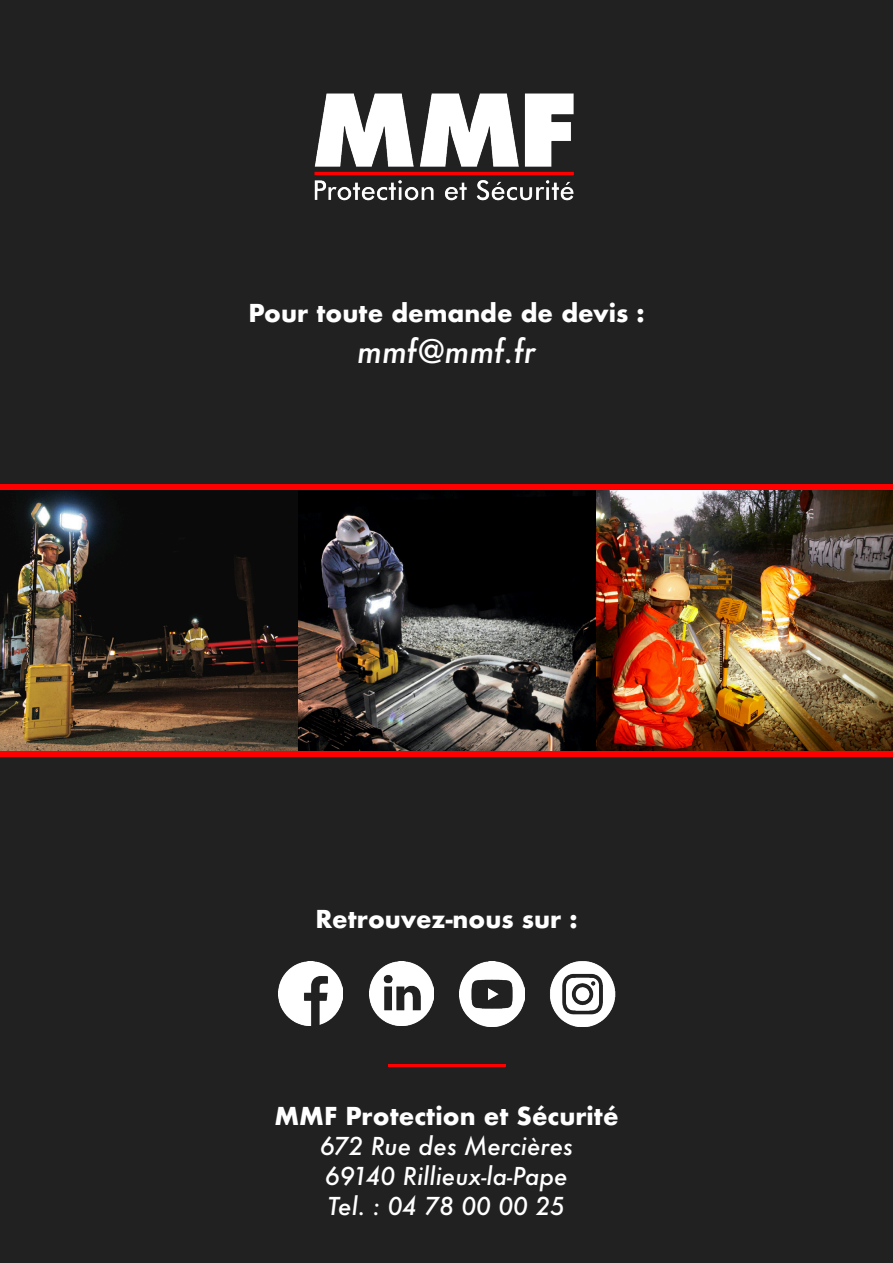
<style>
.page{position:relative;width:893px;height:1263px;background:#212121}
.page>*{position:absolute;margin:0;border:0;box-sizing:border-box;transform-origin:0 0}
.t1{font:italic 500 31.5px "Futura";color:#fff}
.t2{font:700 24px "Futura";color:#fff}
.t3{font:italic 500 24px "Futura";color:#fff}
</style>
<div class="page">
<img style="left:314px;top:93px;width:260px;height:108px">
<img style="left:0;top:490px;width:893px;height:261px">
<div style="left:0;top:484px;width:893px;height:6px;background:#f00"></div>
<div style="left:0;top:751px;width:893px;height:6px;background:#f00"></div>
<hr style="left:389px;top:1065px;width:117px;height:2px;background:#f00">
<img style="left:279px;top:962px;width:63px;height:64px">
<img style="left:369px;top:962px;width:64px;height:64px">
<img style="left:459px;top:961px;width:65px;height:65px">
<img style="left:550px;top:961px;width:65px;height:65px">
<p class="t2" style="left:248px;top:295px;width:398px">Pour toute demande de devis :</p>
<p class="t1" style="left:357px;top:330px;width:180px">mmf@mmf.fr</p>
<p class="t2" style="left:315px;top:901px;width:264px">Retrouvez-nous sur :</p>
<p class="t2" style="left:274px;top:1099px;width:346px">MMF Protection et Sécurité</p>
<p class="t3" style="left:320px;top:1130px;width:254px">672 Rue des Mercières</p>
<p class="t3" style="left:325px;top:1160px;width:244px">69140 Rillieux-la-Pape</p>
<p class="t3" style="left:328px;top:1190px;width:239px">Tel. : 04 78 00 00 25</p>
</div>
